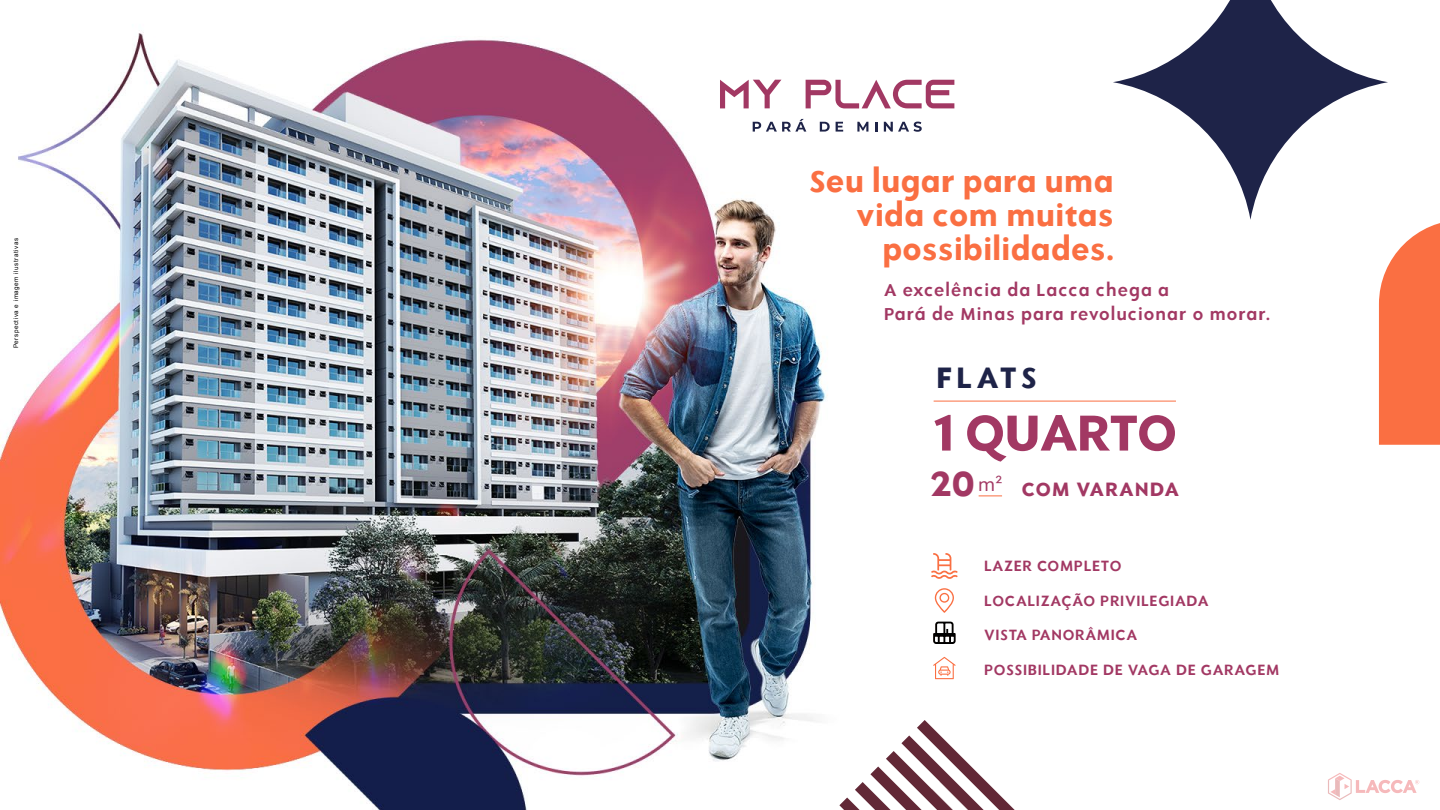
<style>
.page{position:relative;width:1440px;height:810px;background:#fff}
.page>*{position:absolute;margin:0;border:0;box-sizing:border-box;transform-origin:0 0}
.t1{font:56.32px "PGF Now Bold";letter-spacing:.03em;color:#a23863}
.t2{font:34.05px/34px "PGF Now Bold";letter-spacing:.05em;color:#fa6f42;text-align:right}
.t3{font:32.7px "PGF Now Bold";letter-spacing:.17em;color:#1e2348}
.t4{font:21.45px "PGF Now Bold";letter-spacing:.1em;color:#a23863}
.t5{font:19.05px/23.5px "PGF Now Medium";letter-spacing:.09em;color:#a23863}
.t6{font:16.5px/34.5px "PGF Now Medium";letter-spacing:.08em;color:#a23863}
.t7{font:6.3px "Arial";letter-spacing:.08em;color:#000}
.s1{font-size:39.6px}
</style>
<div class="page">
<img style="left:0;top:32px;width:1420px;height:778px">
<hr style="left:934px;top:401px;width:242px;height:1px;background:#fa6f42">
<svg style="left:979px;top:496px;width:23px;height:1px"></svg>
<svg style="left:935px;top:588px;width:19px;height:25px"></svg>
<svg style="left:931px;top:553px;width:27px;height:26px"></svg>
<svg style="left:933px;top:657px;width:23px;height:22px"></svg>
<svg style="left:933px;top:622px;width:22px;height:22px"></svg>
<svg style="left:720px;top:80px;width:61px;height:29px"></svg>
<svg style="left:806px;top:80px;width:148px;height:28px"></svg>
<svg style="left:753px;top:119px;width:53px;height:13px"></svg>
<svg style="left:820px;top:122px;width:10px;height:10px"></svg>
<svg style="left:836px;top:122px;width:7px;height:10px"></svg>
<svg style="left:857px;top:122px;width:11px;height:10px"></svg>
<svg style="left:875px;top:122px;width:2px;height:10px"></svg>
<svg style="left:884px;top:122px;width:38px;height:10px"></svg>
<svg style="left:1113px;top:0;width:275px;height:220px"></svg>
<svg style="left:839px;top:720px;width:176px;height:90px"></svg>
<svg style="left:1379px;top:220px;width:61px;height:225px;background:#fa7e56"></svg>
<svg style="left:1328px;top:773px;width:91px;height:27px"></svg>
<p class="t7" style="left:12px;top:348px;width:112px;rotate:-90deg">Perspectiva e imagem ilustrativas</p>
<h2 class="t2" style="left:810px;top:164px;width:305px">Seu lugar para uma vida com muitas possibilidades.</h2>
<p class="t5" style="left:884px;top:279px;width:387px">A excelência da Lacca chega a<br>Pará de Minas para revolucionar o morar.</p>
<h3 class="t3" style="left:937px;top:358px;width:100px">FLATS</h3>
<h1 class="t1" style="left:934px;top:399px;width:244px">1 QUARTO</h1>
<h3 class="t4" style="left:931px;top:477px;width:249px"><span class="s1">20</span> <sup>m²</sup> COM VARANDA</h3>
<p class="t6" style="left:984px;top:549px;width:296px">LAZER COMPLETO<br>LOCALIZAÇÃO PRIVILEGIADA<br>VISTA PANORÂMICA<br>POSSIBILIDADE DE VAGA DE GARAGEM</p>
</div>
